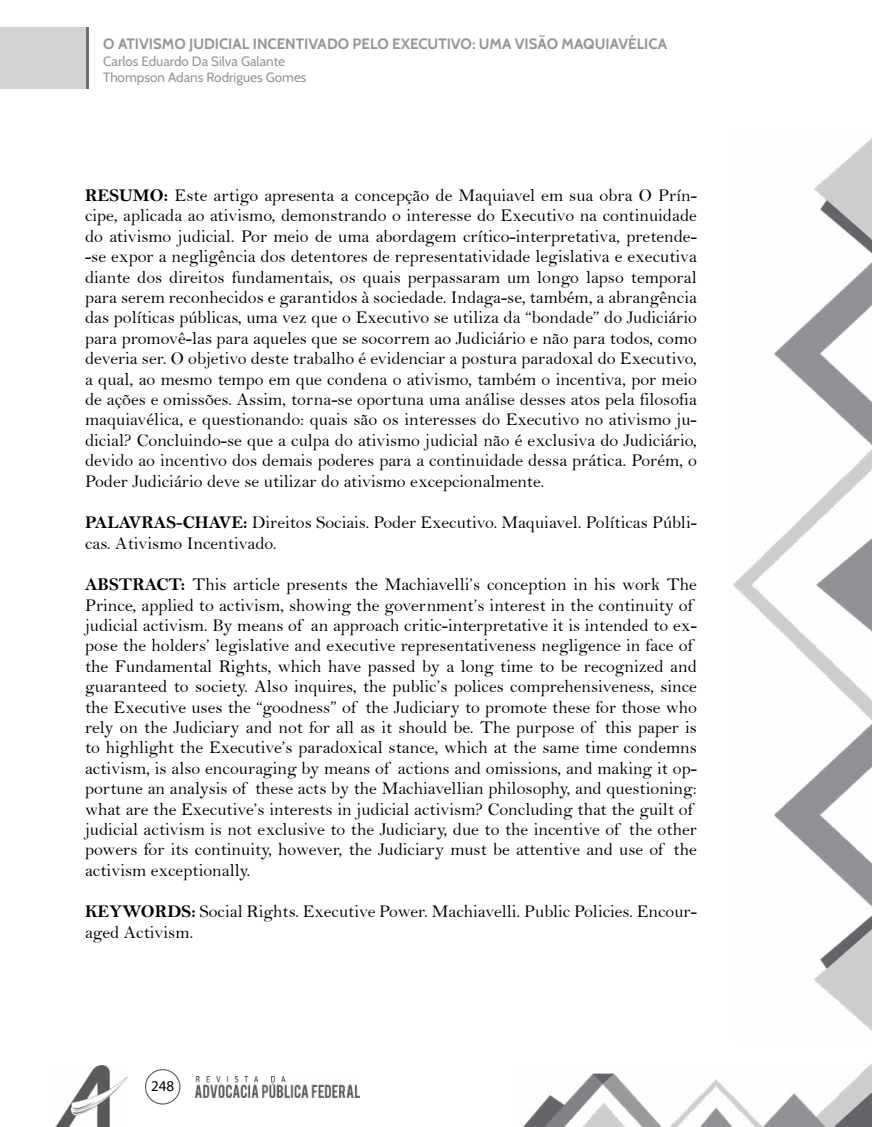
<style>
.page{position:relative;width:872px;height:1127px;background:#fff}
.page>*{position:absolute;margin:0;border:0;box-sizing:border-box;transform-origin:0 0}
.t1{font:18px/20.4px "Bell";color:#000}
.t2{font:700 15px "Cabin";color:#939598}
.t3{font:15px "Myriad Pro";color:#000}
.t4{font:13.5px/16.2px "Cabin";color:#939598}
.s1{font-family:"Bell MT Bold"}
</style>
<div class="page">
<img style="left:55px;top:1066px;width:72px;height:61px">
<div style="left:145px;top:1069px;width:35px;height:35px;border:1px solid #58595b;border-radius:50%"></div>
<img style="left:195px;top:1076px;width:164px;height:21px">
<img style="left:523px;top:1064px;width:349px;height:63px">
<img style="left:733px;top:137px;width:139px;height:894px">
<hr style="left:85px;top:28px;width:3px;height:61px;background:#6d6e71">
<div style="left:0;top:28px;width:85px;height:61px;background:#d1d3d4"></div>
<p class="t2" style="left:103px;top:35px;width:565px">O ATIVISMO JUDICIAL INCENTIVADO PELO EXECUTIVO: UMA VISÃO MAQUIAVÉLICA</p>
<p class="t4" style="left:103px;top:53px;width:205px">Carlos Eduardo Da Silva Galante<br>Thompson Adans Rodrigues Gomes</p>
<p class="t1" style="left:85px;top:185px;width:613px;text-align:justify"><span class="s1">RESUMO:</span> Este artigo apresenta a concepção de Maquiavel em sua obra O Prín&shy;cipe, aplicada ao ativismo, demonstrando o interesse do Executivo na continuidade do ativismo judicial. Por meio de uma abordagem crítico-interpretativa, pretende--se expor a negligência dos detentores de representatividade legislativa e executiva diante dos direitos fundamentais, os quais perpassaram um longo lapso temporal para serem reconhecidos e garantidos à sociedade. Indaga-se, também, a abrangência das políticas públicas, uma vez que o Executivo se utiliza da “bondade” do Judiciário para promovê-las para aqueles que se socorrem ao Judiciário e não para todos, como deveria ser. O objetivo deste trabalho é evidenciar a postura paradoxal do Executivo, a qual, ao mesmo tempo em que condena o ativismo, também o incentiva, por meio de ações e omissões. Assim, torna-se oportuna uma análise desses atos pela filosofia maquiavélica, e questionando: quais são os interesses do Executivo no ativismo ju&shy;dicial? Concluindo-se que a culpa do ativismo judicial não é exclusiva do Judiciário, devido ao incentivo dos demais poderes para a continuidade dessa prática. Porém, o Poder Judiciário deve se utilizar do ativismo excepcionalmente.</p>
<p class="t1" style="left:85px;top:512px;width:613px"><span class="s1">PALAVRAS-CHAVE:</span> Direitos Sociais. Poder Executivo. Maquiavel. Políticas Públi&shy;cas. Ativismo Incentivado.</p>
<p class="t1" style="left:85px;top:574px;width:613px"><span class="s1">ABSTRACT:</span> This article presents the Machiavelli’s conception in his work The Prince, applied to activism, showing the government’s interest in the continuity of judicial activism. By means of an approach critic-interpretative it is intended to ex&shy;pose the holders’ legislative and executive representativeness negligence in face of the Fundamental Rights, which have passed by a long time to be recognized and guaranteed to society. Also inquires, the public’s polices comprehensiveness, since the Executive uses the “goodness” of the Judiciary to promote these for those who rely on the Judiciary and not for all as it should be. The purpose of this paper is to highlight the Executive’s paradoxical stance, which at the same time condemns activism, is also encouraging by means of actions and omissions, and making it op&shy;portune an analysis of these acts by the Machiavellian philosophy, and questioning: what are the Executive’s interests in judicial activism? Concluding that the guilt of judicial activism is not exclusive to the Judiciary, due to the incentive of the other powers for its continuity, however, the Judiciary must be attentive and use of the activism exceptionally.</p>
<p class="t1" style="left:85px;top:901px;width:613px"><span class="s1">KEYWORDS:</span> Social Rights. Executive Power. Machiavelli. Public Policies. Encour&shy;aged Activism.</p>
<p class="t3" style="left:151px;top:1077px;width:25px">248</p>
</div>
